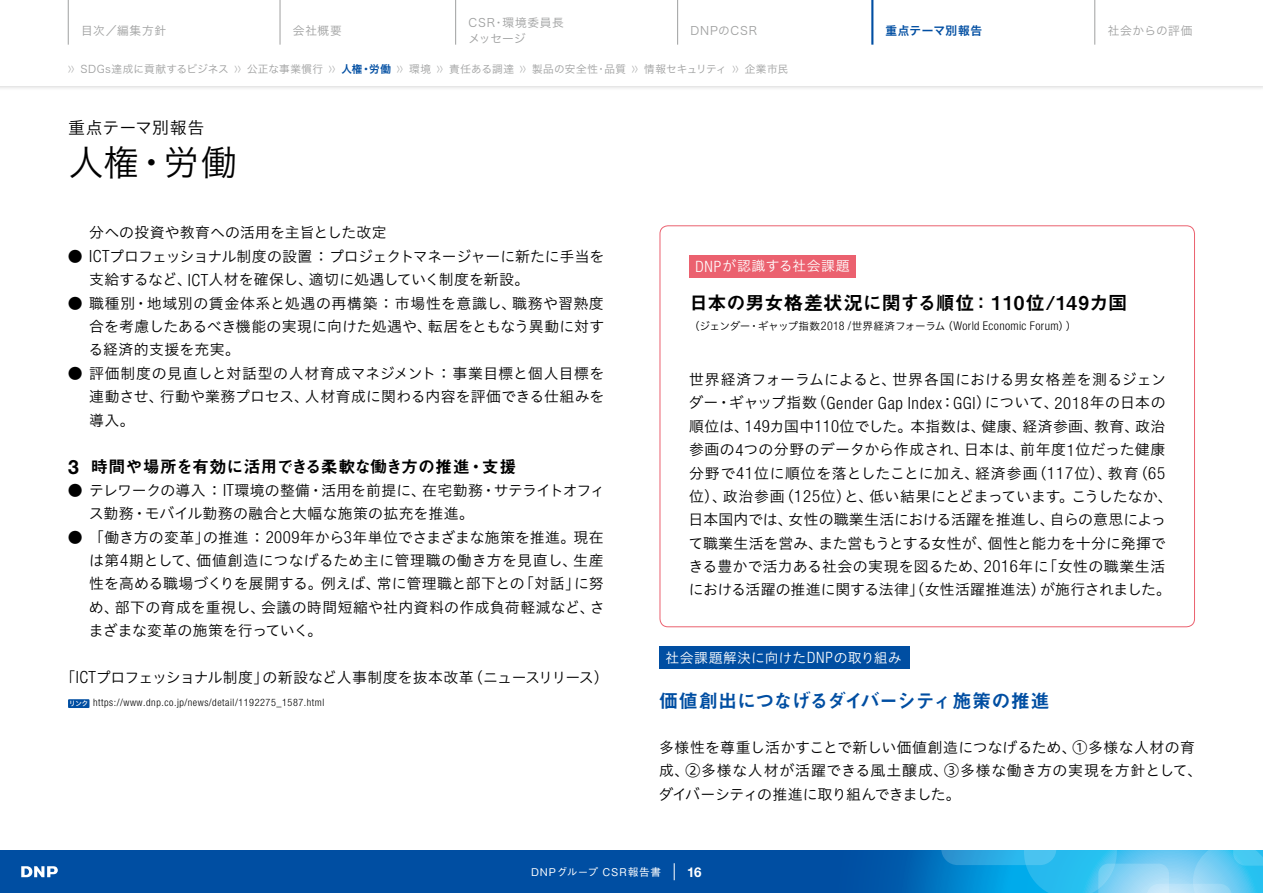
<style>
.page{position:relative;width:1263px;height:893px;background:#fff}
.page>*{position:absolute;margin:0;border:0;box-sizing:border-box;transform-origin:0 0}
.t1{font:36.15px "Hiragino UD Sans Std N W3";color:#000}
.t2{font:19.2px "Midashi Go Pr 6 MB31";color:#000}
.t3{font:19.2px "Midashi Go Pr 6 MB31";letter-spacing:-.03em;color:#004ea2}
.t4{font:16.95px "Midashi Go Pr 6 MB31";color:#000}
.t5{font:16.95px "Hiragino UD Sans Std N W3";letter-spacing:.01em;color:#000}
.t6{font:14.85px/23.4px "Hiragino UD Sans Std N W3";letter-spacing:.005em;color:#000}
.t7{font:14.85px "Hiragino UD Sans Std N W3";letter-spacing:-.015em;color:#000}
.t8{font:13.8px "Hiragino UD Sans Std N W3";letter-spacing:.01em;color:#fff}
.t9{font:13.8px "Hiragino UD Sans Std N W3";letter-spacing:.035em;color:#fff}
.t10{font:700 13.5px "Helvetica Neue LT Std";color:#fff}
.t11{font:11.7px/15.9px "Hira Kaku Pro W3";letter-spacing:.06em;color:#9fa0a0}
.t12{font:11.7px "Hira Kaku Pro W6";letter-spacing:.055em;color:#004ea2}
.t13{font:10.65px "Hira Kaku Pro W3";letter-spacing:.025em;color:#9fa0a0}
.t14{font:10.65px "Hiragino UD Sans Std N W3";letter-spacing:-.03em;color:#000}
.t15{font:500 10.65px "Gothic BBB Pr 6";letter-spacing:.07em;color:#fff}
.t16{font:300 condensed 10.2px "Helvetica Neue LT Std";letter-spacing:.055em;color:#000}
.s1{font-size:7.5px}
.s2{font-family:"Hira Kaku Pro W6";color:#004ea2}
.s3{font-family:"Helvetica Neue LT Std";font-weight:300;font-stretch:condensed;font-size:16.8px}
.s4{font-family:"Helvetica Neue LT Std";font-weight:700;font-size:19.8px}
.s5{font-family:"Hiragino UD Sans Std N W5";font-weight:400;font-stretch:normal;font-size:7.05px;color:#fff}
.s6{font-family:"Helvetica Neue LT Std";font-weight:300;font-stretch:condensed;font-size:15.6px}
.s7{font-family:"Helvetica Neue LT Std";font-weight:300;font-stretch:condensed;font-size:12px}
</style>
<div class="page">
<div style="left:0;top:850px;width:1263px;height:43px;background:#004ea2"></div>
<svg style="left:941px;top:850px;width:322px;height:43px"></svg>
<div style="left:0;top:0;width:1263px;height:91px;background:#000;opacity:.15"></div>
<div style="left:0;top:0;width:1263px;height:85px;background:#fff"></div>
<svg style="left:21px;top:866px;width:37px;height:11px"></svg>
<svg style="left:674px;top:863px;width:1px;height:17px"></svg>
<hr style="left:68px;top:0;width:1px;height:45px;background:#9fa0a0">
<hr style="left:280px;top:0;width:1px;height:45px;background:#9fa0a0">
<hr style="left:677px;top:0;width:1px;height:45px;background:#9fa0a0">
<hr style="left:871px;top:0;width:2px;height:45px;background:#004ea2">
<hr style="left:1094px;top:0;width:1px;height:45px;background:#9fa0a0">
<hr style="left:455px;top:0;width:1px;height:45px;background:#9fa0a0">
<div style="left:659px;top:646px;width:251px;height:23px;background:#004ea2"></div>
<div style="left:68px;top:699px;width:21px;height:9px;background:#004ea2"></div>
<div style="left:689px;top:255px;width:167px;height:22px;background:#eb616f"></div>
<p class="t11" style="left:469px;top:14px;width:97px">CSR・環境委員長メッセージ</p>
<p class="t13" style="left:68px;top:59px;width:722px"><span class="s1">〉〉</span> SDGs達成に貢献するビジネス <span class="s1">〉〉</span> 公正な事業慣行 <span class="s1">〉〉</span> <span class="s2">人権・労働</span> <span class="s1">〉〉</span> 環境 <span class="s1">〉〉</span> 責任ある調達 <span class="s1">〉〉</span> 製品の安全性・品質 <span class="s1">〉〉</span> 情報セキュリティ <span class="s1">〉〉</span> 企業市民</p>
<p class="t11" style="left:81px;top:22px;width:86px">目次／編集方針</p>
<p class="t11" style="left:293px;top:22px;width:50px">会社概要</p>
<p class="t11" style="left:691px;top:22px;width:68px">DNPのCSR</p>
<p class="t12" style="left:885px;top:20px;width:98px">重点テーマ別報告</p>
<p class="t11" style="left:1108px;top:22px;width:86px">社会からの評価</p>
<p class="t5" style="left:68px;top:115px;width:138px">重点テーマ別報告</p>
<h1 class="t1" style="left:68px;top:135px;width:171px">人権・労働</h1>
<p class="t6" style="left:89px;top:220px;width:299px">分への投資や教育への活用を主旨とした改定</p>
<p class="t6" style="left:89px;top:244px;width:516px;text-indent:-21px">● <span class="s3">ICT</span>プロフェッショナル制度の設置：プロジェクトマネージャーに新たに手当を支給するなど、<span class="s3">ICT</span>人材を確保し、適切に処遇していく制度を新設。</p>
<p class="t6" style="left:89px;top:290px;width:517px;text-align:justify;text-indent:-21px">● 職種別・地域別の賃金体系と処遇の再構築：市場性を意識し、職務や習熟度合を考慮したあるべき機能の実現に向けた処遇や、転居をともなう異動に対する経済的支援を充実。</p>
<p class="t6" style="left:89px;top:361px;width:516px;text-align:justify;text-indent:-21px">● 評価制度の見直しと対話型の人材育成マネジメント：事業目標と個人目標を連動させ、行動や業務プロセス、人材育成に関わる内容を評価できる仕組みを導入。</p>
<p class="t4" style="left:68px;top:453px;width:450px"><span class="s4">3</span> 時間や場所を有効に活用できる柔軟な働き方の推進・支援</p>
<p class="t6" style="left:89px;top:478px;width:518px;text-indent:-21px">● テレワークの導入： <span class="s3">IT</span>環境の整備・活用を前提に、在宅勤務・サテライトオフィス勤務・モバイル勤務の融合と大幅な施策の拡充を推進。</p>
<p class="t6" style="left:89px;top:524px;width:517px;text-align:justify;text-indent:-21px">● 「働き方の変革」の推進： <span class="s3">2009</span>年から<span class="s3">3</span>年単位でさまざまな施策を推進。現在は第<span class="s3">4</span>期として、価値創造につなげるため主に管理職の働き方を見直し、生産性を高める職場づくりを展開する。例えば、常に管理職と部下との「対話」に努め、部下の育成を重視し、会議の時間短縮や社内資料の作成負荷軽減など、さまざまな変革の施策を行っていく。</p>
<p class="t7" style="left:61px;top:666px;width:550px">「<span class="s3">ICT</span>プロフェッショナル制度」の新設など人事制度を抜本改革（ニュースリリース）</p>
<p class="t16" style="left:69px;top:697px;width:257px"><span class="s5">リンク</span> https://www.dnp.co.jp/news/detail/1192275_1587.html</p>
<p class="t9" style="left:695px;top:256px;width:156px"><span class="s6">DNP</span>が認識する社会課題</p>
<p class="t2" style="left:689px;top:287px;width:440px">日本の男女格差状況に関する順位：110位/149カ国</p>
<p class="t14" style="left:689px;top:318px;width:389px">（ジェンダー・ギャップ指数<span class="s7">2018 /</span>世界経済フォーラム（<span class="s7">World Economic Forum</span>））</p>
<p class="t6" style="left:688px;top:367px;width:486px">世界経済フォーラムによると、世界各国における男女格差を測るジェンダー・ギャップ指数（<span class="s3">Gender Gap Index</span>：<span class="s3">GGI</span>）について、<span class="s3">2018</span>年の日本の順位は、<span class="s3">149</span>カ国中<span class="s3">110</span>位でした。本指数は、健康、経済参画、教育、政治参画の<span class="s3">4</span>つの分野のデータから作成され、日本は、前年度<span class="s3">1</span>位だった健康分野で<span class="s3">41</span>位に順位を落としたことに加え、経済参画（<span class="s3">117</span>位）、教育（<span class="s3">65</span>位）、政治参画（<span class="s3">125</span>位）と、低い結果にとどまっています。こうしたなか、日本国内では、女性の職業生活における活躍を推進し、自らの意思によって職業生活を営み、また営もうとする女性が、個性と能力を十分に発揮できる豊かで活力ある社会の実現を図るため、<span class="s3">2016</span>年に「女性の職業生活における活躍の推進に関する法律」（女性活躍推進法）が施行されました。</p>
<p class="t8" style="left:665px;top:647px;width:238px">社会課題解決に向けた<span class="s6">DNP</span>の取り組み</p>
<p class="t3" style="left:659px;top:685px;width:392px">価値創出につなげるダイバーシティ施策の推進</p>
<p class="t6" style="left:659px;top:735px;width:545px">多様性を尊重し活かすことで新しい価値創造につなげるため、①多様な人材の育成、②多様な人材が活躍できる風土醸成、③多様な働き方の実現を方針として、ダイバーシティの推進に取り組んできました。</p>
<p class="t15" style="left:531px;top:863px;width:132px">DNPグループ CSR報告書</p>
<p class="t10" style="left:687px;top:863px;width:16px">16</p>
</div>
